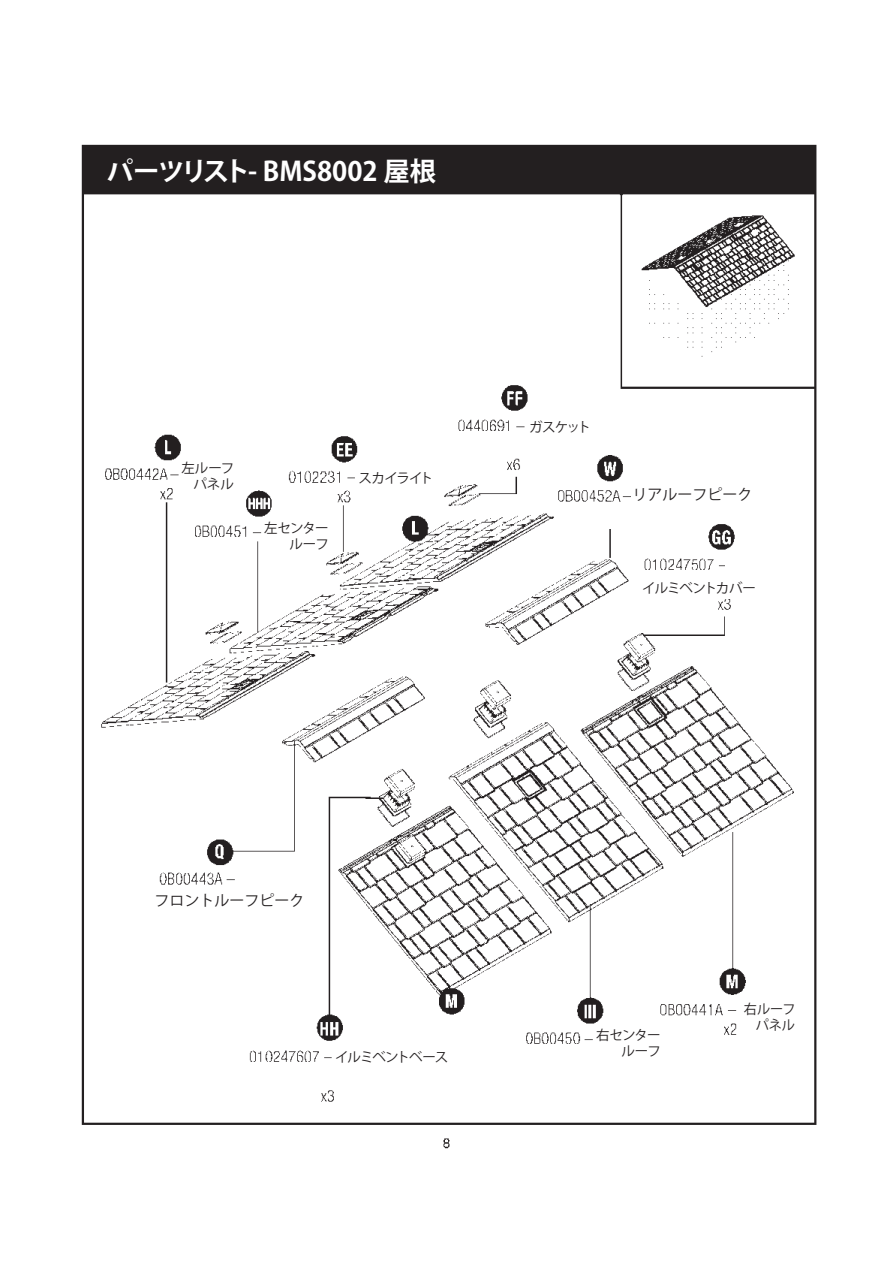
<style>
.page{position:relative;width:893px;height:1263px;background:#fff}
.page>*{position:absolute;margin:0;border:0;box-sizing:border-box;transform-origin:0 0}
.t1{font:700 26.55px "Koz Go Pr 6 N";color:#fff}
.t2{font:15px "Koz Go Pro";color:#231f20}
.t3{font:13.5px/16.2px "Koz Go Pr 6 N";letter-spacing:-.06em;color:#231f20;text-align:right}
</style>
<div class="page">
<img style="left:81px;top:144px;width:736px;height:1005px">
<div style="left:483px;top:436px;width:59px;height:20px;background:#fff"></div>
<div style="left:641px;top:577px;width:111px;height:21px;background:#fff"></div>
<div style="left:726px;top:557px;width:75px;height:39px;background:#fff"></div>
<div style="left:576px;top:508px;width:77px;height:21px;background:#fff"></div>
<div style="left:359px;top:467px;width:58px;height:24px;background:#fff"></div>
<div style="left:527px;top:415px;width:59px;height:24px;background:#fff"></div>
<div style="left:333px;top:1046px;width:111px;height:22px;background:#fff"></div>
<div style="left:297px;top:1064px;width:111px;height:21px;background:#fff"></div>
<div style="left:180px;top:466px;width:62px;height:21px;background:#fff"></div>
<div style="left:264px;top:525px;width:68px;height:22px;background:#fff"></div>
<div style="left:596px;top:1028px;width:68px;height:26px;background:#fff"></div>
<div style="left:739px;top:999px;width:68px;height:22px;background:#fff"></div>
<div style="left:90px;top:154px;width:429px;height:36px;background:#231f20"></div>
<div style="left:90px;top:204px;width:518px;height:126px;background:#fff"></div>
<div style="left:239px;top:870px;width:45px;height:18px;background:#fff"></div>
<div style="left:188px;top:892px;width:74px;height:18px;background:#fff"></div>
<div style="left:631px;top:486px;width:45px;height:18px;background:#fff"></div>
<h1 class="t1" style="left:107px;top:156px;width:331px">パーツリスト- BMS8002 屋根</h1>
<p class="t3" style="left:181px;top:460px;width:54px">左ルーフパネル</p>
<p class="t3" style="left:264px;top:520px;width:66px">左センタールーフ</p>
<p class="t3" style="left:359px;top:470px;width:76px">スカイライト</p>
<p class="t3" style="left:529px;top:419px;width:63px">ガスケット</p>
<p class="t2" style="left:632px;top:484px;width:121px">リアルーフピーク</p>
<p class="t3" style="left:642px;top:580px;width:115px">イルミベントカバー</p>
<p class="t2" style="left:155px;top:890px;width:151px">フロントルーフピーク</p>
<p class="t3" style="left:335px;top:1049px;width:115px">イルミベントベース</p>
<p class="t3" style="left:596px;top:1027px;width:66px">右センタールーフ</p>
<p class="t3" style="left:744px;top:1001px;width:53px">右ルーフパネル</p>
</div>
